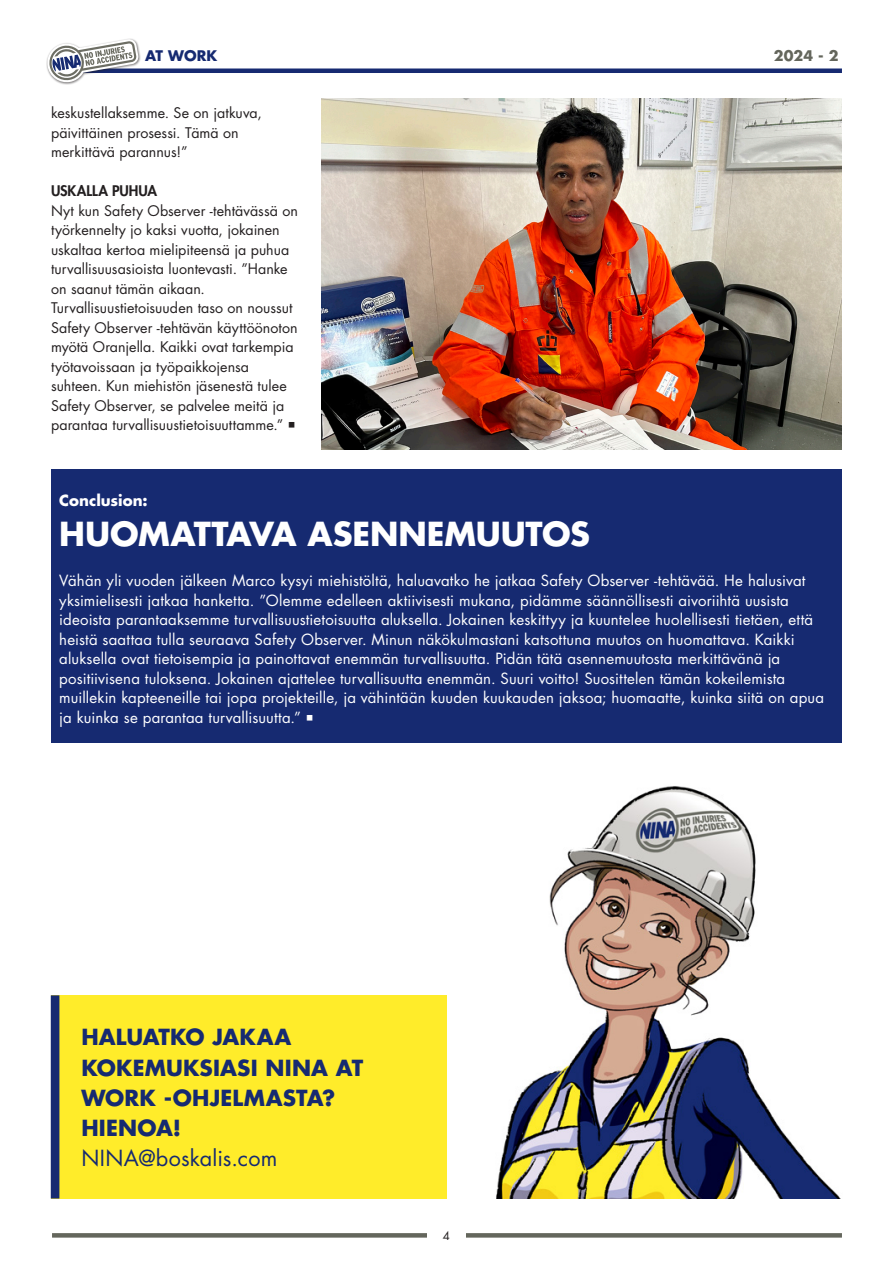
<style>
.page{position:relative;width:893px;height:1263px;background:#fff}
.page>*{position:absolute;margin:0;border:0;box-sizing:border-box;transform-origin:0 0}
._002_BOS_Heading_2_Chapter___50_50_pt{font:700 32.25px "Futura Std";letter-spacing:-.005em;color:#fff}
._000_BOS_Introduction___9_5_13_pt{font:700 21.6px "Futura Std";letter-spacing:.005em;color:#162a71}
._000_BOS_Introduction___9_5_13_pt-2{font:21.6px "Futura Std";letter-spacing:.01em;color:#162a71}
._000_BOS_Introduction___9_5_13_pt-3{font:15px/19.5px "Futura Std";letter-spacing:.01em;color:#fff}
._002_BOS_Heading_2_Chapter___50_50_pt-2{font:700 15px "Futura Std";color:#fff}
._005_BOS_Body___No_Hyph___9_5_13_pt{font:14.25px/19.5px "Futura Std";color:#231f20}
._005_BOS_Body___No_Hyph___9_5_13_pt-2{font:800 14.25px "Futura Std";color:#231f20}
._000_BOS_Introduction___9_5_13_pt-4{font:700 14.25px "Futura Std";letter-spacing:.005em;color:#162a71}
._000_BOS_Introduction___9_5_13_pt-5{font:700 14.25px "Futura Std";color:#64665c}
._002_BOS_Heading_2_Chapter___50_50_pt-3{font:11.4px "Futura Std";color:#231f20}
</style>
<div class="page">
<div style="left:51px;top:68px;width:791px;height:5px;background:#162a71"></div>
<div style="left:46px;top:38px;width:95px;height:47px;background:#231f20;opacity:.55"></div>
<svg style="left:47px;top:39px;width:92px;height:44px"></svg>
<svg style="left:52px;top:1233px;width:790px;height:4px;background:#686a61"></svg>
<div style="left:427px;top:1222px;width:38px;height:26px;background:#fff"></div>
<img style="left:322px;top:99px;width:520px;height:351px">
<div style="left:51px;top:469px;width:791px;height:273px;background:#162a71"></div>
<img style="left:496px;top:786px;width:344px;height:412px">
<div style="left:51px;top:995px;width:395px;height:203px;background:#ffec2a"></div>
<div style="left:51px;top:995px;width:8px;height:203px;background:#162a71"></div>
<p class="_000_BOS_Introduction___9_5_13_pt-4" style="left:145px;top:46px;width:74px">AT WORK</p>
<p class="_000_BOS_Introduction___9_5_13_pt-5" style="left:774px;top:46px;width:66px">2024 - 2</p>
<p class="_005_BOS_Body___No_Hyph___9_5_13_pt" style="left:51px;top:104px;width:212px">keskustellaksemme. Se on jatkuva, päivittäinen prosessi. Tämä on merkittävä parannus!”</p>
<p class="_005_BOS_Body___No_Hyph___9_5_13_pt-2" style="left:51px;top:182px;width:108px">USKALLA PUHUA</p>
<p class="_005_BOS_Body___No_Hyph___9_5_13_pt" style="left:51px;top:201px;width:248px">Nyt kun Safety Observer -tehtävässä on työrkennelty jo kaksi vuotta, jokainen uskaltaa kertoa mielipiteensä ja puhua turvallisuusasioista luontevasti. ”Hanke on saanut tämän aikaan.<br>Turvallisuustietoisuuden taso on noussut Safety Observer -tehtävän käyttöönoton myötä Oranjella. Kaikki ovat tarkempia työtavoissaan ja työpaikkojensa suhteen. Kun miehistön jäsenestä tulee Safety Observer, se palvelee meitä ja parantaa turvallisuustietoisuuttamme.” ○</p>
<p class="_002_BOS_Heading_2_Chapter___50_50_pt-2" style="left:59px;top:491px;width:90px">Conclusion:</p>
<p class="_002_BOS_Heading_2_Chapter___50_50_pt" style="left:59px;top:513px;width:532px">HUOMATTAVA ASENNEMUUTOS</p>
<p class="_000_BOS_Introduction___9_5_13_pt-3" style="left:59px;top:571px;width:766px">Vähän yli vuoden jälkeen Marco kysyi miehistöltä, haluavatko he jatkaa Safety Observer -tehtävää. He halusivat yksimielisesti jatkaa hanketta. ”Olemme edelleen aktiivisesti mukana, pidämme säännöllisesti aivoriihtä uusista ideoista parantaaksemme turvallisuustietoisuutta aluksella. Jokainen keskittyy ja kuuntelee huolellisesti tietäen, että heistä saattaa tulla seuraava Safety Observer. Minun näkökulmastani katsottuna muutos on huomattava. Kaikki aluksella ovat tietoisempia ja painottavat enemmän turvallisuutta. Pidän tätä asennemuutosta merkittävänä ja positiivisena tuloksena. Jokainen ajattelee turvallisuutta enemmän. Suuri voitto! Suosittelen tämän kokeilemista muillekin kapteeneille tai jopa projekteille, ja vähintään kuuden kuukauden jaksoa; huomaatte, kuinka siitä on apua ja kuinka se parantaa turvallisuutta.” ○</p>
<p class="_000_BOS_Introduction___9_5_13_pt" style="left:81px;top:1023px;width:212px">HALUATKO JAKAA</p>
<p class="_000_BOS_Introduction___9_5_13_pt" style="left:81px;top:1053px;width:283px">KOKEMUKSIASI NINA AT</p>
<p class="_000_BOS_Introduction___9_5_13_pt" style="left:81px;top:1083px;width:255px">WORK -OHJELMASTA?</p>
<p class="_000_BOS_Introduction___9_5_13_pt" style="left:81px;top:1114px;width:101px">HIENOA!</p>
<p class="_000_BOS_Introduction___9_5_13_pt-2" style="left:81px;top:1144px;width:198px">NINA@boskalis.com</p>
<p class="_002_BOS_Heading_2_Chapter___50_50_pt-3" style="left:443px;top:1228px;width:9px">4</p>
</div>
